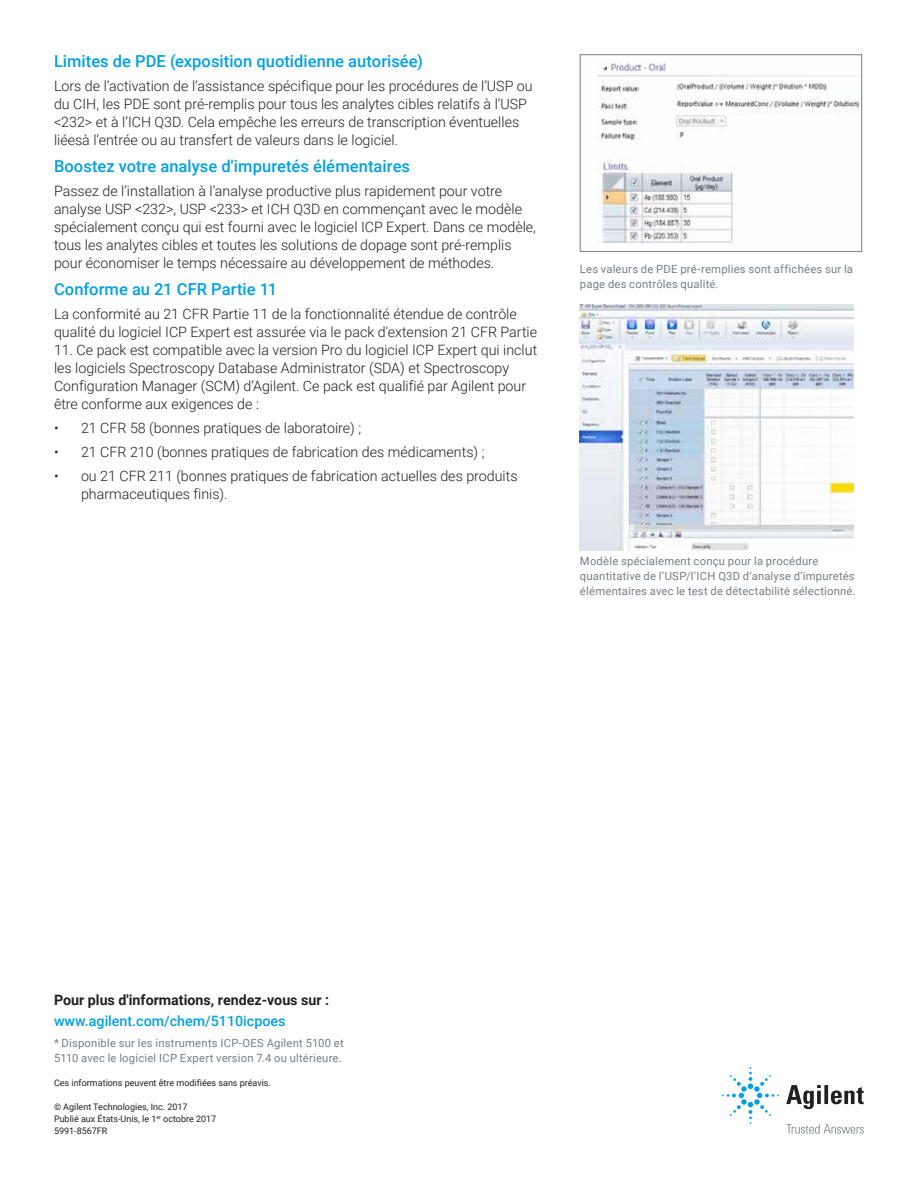
<style>
.page{position:relative;width:918px;height:1188px;background:#fff}
.page>*{position:absolute;margin:0;border:0;box-sizing:border-box;transform-origin:0 0}
.t1{font:500 16.5px "Roboto";letter-spacing:.005em;color:#00a1e3}
.t2{font:300 14.25px/18px "Roboto";color:#231f20}
.t3{font:700 14.25px "Roboto";color:#231f20}
.t4{font:500 14.25px "Roboto";color:#00a1e3}
.t5{font:11.25px/15px "Roboto";letter-spacing:.02em;color:#787d83}
.t6{font:9px/12px "Roboto";color:#231f20}
</style>
<div class="page">
<img style="left:597px;top:63px;width:263px;height:182px">
<div style="left:580px;top:55px;width:282px;height:197px;border:1px solid #787d83"></div>
<img style="left:580px;top:305px;width:274px;height:245px">
<svg style="left:786px;top:1085px;width:78px;height:24px"></svg>
<svg style="left:722px;top:1067px;width:57px;height:57px"></svg>
<svg style="left:786px;top:1124px;width:78px;height:10px"></svg>
<p class="t1" style="left:54px;top:49px;width:371px">Limites de PDE (exposition quotidienne autorisée)</p>
<p class="t2" style="left:54px;top:76px;width:480px">Lors de l’activation de l’assistance spécifique pour les procédures de l’USP ou du CIH, les PDE sont pré-remplis pour tous les analytes cibles relatifs à l’USP &lt;232&gt; et à l’ICH Q3D. Cela empêche les erreurs de transcription éventuelles liéesà l’entrée ou au transfert de valeurs dans le logiciel.</p>
<p class="t1" style="left:54px;top:154px;width:358px">Boostez votre analyse d'impuretés élémentaires</p>
<p class="t2" style="left:54px;top:181px;width:483px">Passez de l’installation à l’analyse productive plus rapidement pour votre analyse USP &lt;232&gt;, USP &lt;233&gt; et ICH Q3D en commençant avec le modèle spécialement conçu qui est fourni avec le logiciel ICP Expert. Dans ce modèle, tous les analytes cibles et toutes les solutions de dopage sont pré-remplis pour économiser le temps nécessaire au développement de méthodes.</p>
<p class="t1" style="left:54px;top:277px;width:225px">Conforme au 21 CFR Partie 11</p>
<p class="t2" style="left:54px;top:304px;width:485px">La conformité au 21 CFR Partie 11 de la fonctionnalité étendue de contrôle qualité du logiciel ICP Expert est assurée via le pack d'extension 21 CFR Partie</p>
<p class="t2" style="left:54px;top:340px;width:485px">11. Ce pack est compatible avec la version Pro du logiciel ICP Expert qui inclut les logiciels Spectroscopy Database Administrator (SDA) et Spectroscopy Configuration Manager (SCM) d’Agilent. Ce pack est qualifié par Agilent pour être conforme aux exigences de :</p>
<p class="t2" style="left:54px;top:418px;width:309px">• 21 CFR 58 (bonnes pratiques de laboratoire) ;</p>
<p class="t2" style="left:54px;top:442px;width:432px">• 21 CFR 210 (bonnes pratiques de fabrication des médicaments) ;</p>
<p class="t2" style="left:81px;top:466px;width:438px;text-indent:-27px">• ou 21 CFR 211 (bonnes pratiques de fabrication actuelles des produits pharmaceutiques finis).</p>
<p class="t5" style="left:580px;top:261px;width:275px">Les valeurs de PDE pré-remplies sont affichées sur la page des contrôles qualité.</p>
<p class="t5" style="left:580px;top:553px;width:277px">Modèle spécialement conçu pour la procédure quantitative de l’USP/l’ICH Q3D d’analyse d’impuretés élémentaires avec le test de détectabilité sélectionné.</p>
<p class="t3" style="left:54px;top:990px;width:277px">Pour plus d'informations, rendez-vous sur :</p>
<p class="t4" style="left:54px;top:1011px;width:233px">www.agilent.com/chem/5110icpoes</p>
<p class="t5" style="left:54px;top:1035px;width:291px">* Disponible sur les instruments ICP-OES Agilent 5100 et<br>5110 avec le logiciel ICP Expert version 7.4 ou ultérieure.</p>
<p class="t6" style="left:54px;top:1076px;width:218px">Ces informations peuvent être modifiées sans préavis.</p>
<p class="t6" style="left:54px;top:1100px;width:164px">© Agilent Technologies, Inc. 2017<br>Publié aux États-Unis, le 1<sup>er</sup> octobre 2017<br>5991-8567FR</p>
</div>
